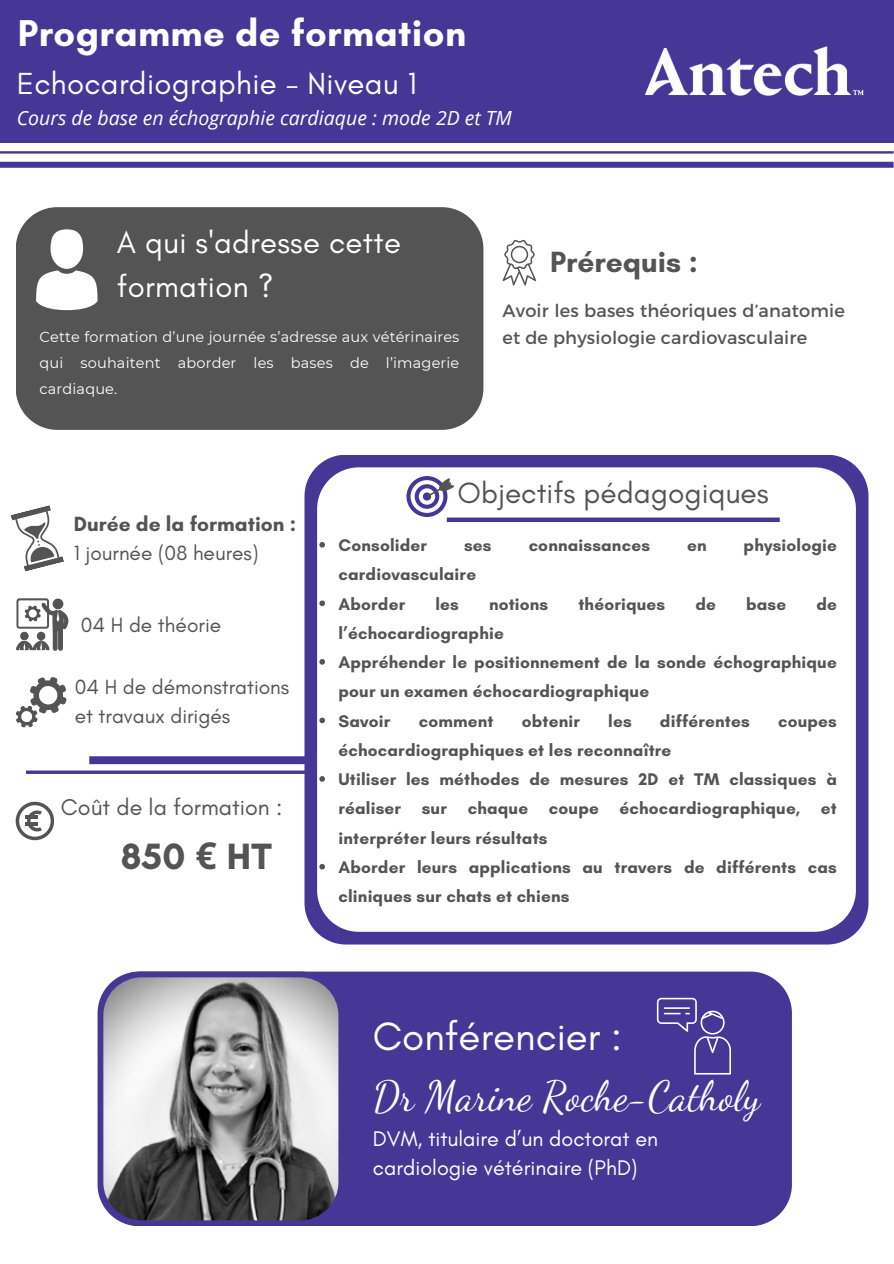
<style>
.page{position:relative;width:894px;height:1264px;background:#fff}
.page>*{position:absolute;margin:0;border:0;box-sizing:border-box;transform-origin:0 0}
.t1{font:41.25px "Dancing Script";color:#fff}
.t2{font:40.2px "Glacial Indifference";color:#fff}
.t3{font:700 37.95px "Glacial Indifference";letter-spacing:.01em;color:#fff}
.t4{font:700 37.2px "Glacial Indifference";color:#545454}
.t5{font:31.05px/43.5px "Glacial Indifference";letter-spacing:.01em;color:#fff}
.t6{font:29.85px "Glacial Indifference";color:#545454}
.t7{font:700 29.85px "Glacial Indifference";color:#545454}
.t8{font:23.25px "Glacial Indifference";color:#545454}
.t9{font:21.6px/29.2px "Glacial Indifference";color:#fff}
.t10{font:20.85px/29.2px "Glacial Indifference";color:#545454}
.t11{font:700 20.85px "Glacial Indifference";color:#545454}
.t12{font:italic 19.5px "Open Sans";color:#fff}
.t13{font:17.7px/27px "Montserrat";letter-spacing:.01em;color:#545454}
.t14{font:700 17.25px/29.2px "Glacial Indifference";letter-spacing:.01em;color:#545454}
.t15{font:14.55px/26px "Montserrat";letter-spacing:.01em;color:#fff;text-align:justify}
.s1{font-family:"Noto Sans"}
</style>
<div class="page">
<div style="left:0;top:0;width:893px;height:143px;background:#463797"></div>
<div style="left:0;top:162px;width:893px;height:6px;background:#463797"></div>
<hr style="left:0;top:151px;width:893px;height:3px;background:#463797">
<div style="left:89px;top:756px;width:726px;height:8px;background:#463797"></div>
<svg style="left:26px;top:770px;width:278px;height:4px"></svg>
<div style="left:304px;top:454px;width:564px;height:490px;background:#463797;border-radius:42px"></div>
<div style="left:317px;top:467px;width:538px;height:464px;background:#fff;border-radius:42px"></div>
<div style="left:16px;top:207px;width:467px;height:223px;background:#545454"></div>
<div style="left:51px;top:229px;width:32px;height:40px;background:#fff;border-radius:50%"></div>
<svg style="left:36px;top:270px;width:62px;height:40px"></svg>
<svg style="left:406px;top:476px;width:49px;height:40px"></svg>
<svg style="left:502px;top:240px;width:34px;height:45px"></svg>
<div style="left:344px;top:971px;width:447px;height:255px;background:#463797"></div>
<svg style="left:97px;top:971px;width:247px;height:255px"></svg>
<svg style="left:16px;top:801px;width:38px;height:39px"></svg>
<hr style="left:25px;top:822px;width:13px;height:4px;background:#545454">
<hr style="left:25px;top:815px;width:13px;height:4px;background:#545454">
<svg style="left:656px;top:997px;width:74px;height:77px;background:#5a4da2"></svg>
<svg style="left:11px;top:505px;width:53px;height:66px"></svg>
<svg style="left:16px;top:598px;width:53px;height:53px"></svg>
<svg style="left:16px;top:677px;width:50px;height:50px"></svg>
<div style="left:446px;top:517px;width:333px;height:5px;background:#463797"></div>
<img style="left:644px;top:46px;width:220px;height:50px">
<svg style="left:319px;top:542px;width:6px;height:5px"></svg>
<svg style="left:319px;top:600px;width:6px;height:6px"></svg>
<svg style="left:319px;top:659px;width:6px;height:5px"></svg>
<svg style="left:319px;top:717px;width:6px;height:6px"></svg>
<svg style="left:319px;top:776px;width:6px;height:5px"></svg>
<svg style="left:319px;top:863px;width:6px;height:6px"></svg>
<p class="t3" style="left:18px;top:10px;width:449px">Programme de formation</p>
<p class="t5" style="left:17px;top:61px;width:401px">Echocardiographie - Niveau 1</p>
<p class="t12" style="left:17px;top:104px;width:496px">Cours de base en échographie cardiaque : mode 2D et TM</p>
<p class="t5" style="left:117px;top:220px;width:285px">A qui s'adresse cette formation ?</p>
<p class="t15" style="left:40px;top:324px;width:421px">Cette formation d’une journée s’adresse aux vétérinaires qui souhaitent aborder les bases de l’imagerie cardiaque.</p>
<p class="t7" style="left:550px;top:244px;width:149px">Prérequis :</p>
<p class="t13" style="left:502px;top:296px;width:344px">Avoir les bases théoriques d’anatomie et de physiologie cardiovasculaire</p>
<h2 class="t11" style="left:74px;top:511px;width:224px">Durée de la formation :</h2>
<h5 class="t10" style="left:74px;top:538px;width:186px">1 journée (08 heures)</h5>
<p class="t10" style="left:81px;top:610px;width:142px">04 H de théorie</p>
<p class="t10" style="left:75px;top:672px;width:216px">04 H de démonstrations et travaux dirigés</p>
<p class="t8" style="left:61px;top:793px;width:223px">Coût de la formation :</p>
<p class="t4" style="left:121px;top:833px;width:153px">850 <span class="s1">€</span> HT</p>
<p class="t6" style="left:457px;top:475px;width:313px">Objectifs pédagogiques</p>
<p class="t14" style="left:338px;top:530px;width:90px">Consolider</p>
<p class="t14" style="left:464px;top:530px;width:29px">ses</p>
<p class="t14" style="left:528px;top:530px;width:123px">connaissances</p>
<p class="t14" style="left:686px;top:530px;width:21px">en</p>
<p class="t14" style="left:743px;top:530px;width:95px">physiologie</p>
<p class="t14" style="left:338px;top:559px;width:139px">cardiovasculaire</p>
<p class="t14" style="left:338px;top:589px;width:68px">Aborder</p>
<p class="t14" style="left:435px;top:589px;width:25px">les</p>
<p class="t14" style="left:489px;top:589px;width:61px">notions</p>
<p class="t14" style="left:578px;top:589px;width:88px">théoriques</p>
<p class="t14" style="left:695px;top:589px;width:22px">de</p>
<p class="t14" style="left:745px;top:589px;width:42px">base</p>
<p class="t14" style="left:816px;top:589px;width:22px">de</p>
<p class="t14" style="left:338px;top:618px;width:167px">l’échocardiographie</p>
<h4 class="t14" style="left:338px;top:647px;width:500px">Appréhender le positionnement de la sonde échographique pour un examen échocardiographique</h4>
<p class="t14" style="left:338px;top:706px;width:53px">Savoir</p>
<p class="t14" style="left:418px;top:706px;width:76px">comment</p>
<p class="t14" style="left:521px;top:706px;width:60px">obtenir</p>
<p class="t14" style="left:608px;top:706px;width:25px">les</p>
<p class="t14" style="left:659px;top:706px;width:91px">différentes</p>
<p class="t14" style="left:777px;top:706px;width:60px">coupes</p>
<p class="t14" style="left:338px;top:735px;width:334px">échocardiographiques et les reconnaître</p>
<p class="t14" style="left:338px;top:764px;width:500px;text-align:justify">Utiliser les méthodes de mesures 2D et TM classiques à réaliser sur chaque coupe échocardiographique, et interpréter leurs résultats</p>
<h5 class="t14" style="left:338px;top:852px;width:500px">Aborder leurs applications au travers de différents cas cliniques sur chats et chiens</h5>
<p class="t2" style="left:373px;top:1011px;width:250px">Conférencier :</p>
<p class="t1" style="left:373px;top:1072px;width:389px">Dr Marine Roche-Catholy</p>
<p class="t9" style="left:373px;top:1123px;width:287px">DVM, titulaire d’un doctorat en cardiologie vétérinaire (PhD)</p>
</div>
